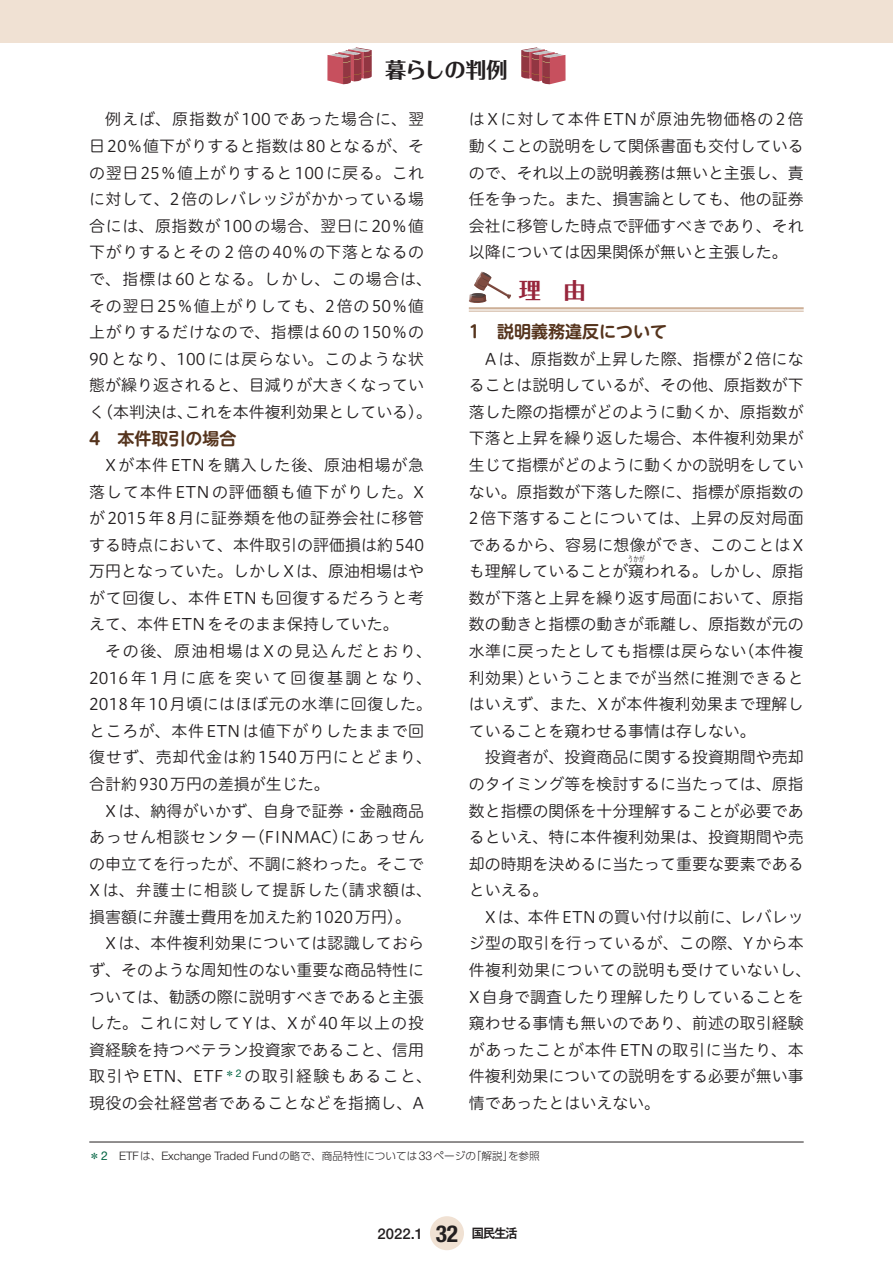
<style>
.page{position:relative;width:893px;height:1263px;background:#fff}
.page>*{position:absolute;margin:0;border:0;box-sizing:border-box;transform-origin:0 0}
.t1{font:700 22.35px "Folk Pro";color:#97253b}
.t2{font:700 21.3px "Folk Pro";letter-spacing:-.045em;color:#231f20}
.t3{font:700 16.95px "UD Shin M Go Pro De";color:#55341d}
.t4{font:15.9px/26.5px "Hiragino UD Sans R Std N W3";letter-spacing:.01em;color:#231f20;text-align:justify}
.t5{font:15.9px/26.5px "Hiragino UD Sans R Std N W3";letter-spacing:.035em;color:#231f20;text-align:center}
.t6{font:15.9px/26.5px "Hiragino UD Sans R Std N W3";letter-spacing:.045em;color:#231f20}
.t7{font:500 14.85px "Helvetica Neue LT Std";color:#231f20}
.t8{font:300 10.65px "UD Shin Go Pro";color:#231f20}
.t9{font:7.95px "Hiragino UD Sans R Std N W3";color:#231f20;scale:.7 1}
.s1{font-weight:400;color:#026442}
.s2{font-family:"Helvetica Neue LT Std";font-weight:400;font-size:12.15px;color:#026442}
.s3{font-family:"Helvetica Neue LT Std";font-size:11.7px}
.s4{font-family:"Helvetica Neue LT Std";font-size:12.15px}
.s5{font-weight:700;font-stretch:condensed;font-size:23.4px}
.s6{font-family:"Gothic MB101 Pro De";font-weight:700;font-size:12.75px}
</style>
<div class="page">
<div style="left:430px;top:1216px;width:34px;height:34px;background:#f0e1d3;border-radius:50%"></div>
<div style="left:0;top:0;width:893px;height:43px;background:#f0e1d3"></div>
<svg style="left:327px;top:47px;width:44px;height:37px"></svg>
<svg style="left:521px;top:47px;width:45px;height:37px"></svg>
<svg style="left:469px;top:271px;width:42px;height:32px"></svg>
<hr style="left:469px;top:307px;width:335px;height:2px;background:#cdaf97">
<hr style="left:469px;top:311px;width:335px;height:1px;background:#cdaf97">
<hr style="left:89px;top:1142px;width:715px;height:1px;background:#231f20">
<h2 class="t2" style="left:385px;top:52px;width:124px">暮らしの判例</h2>
<p class="t5" style="left:89px;top:105px;width:344px">例えば、原指数が100であった場合に、翌<br>日 20％値下がりすると指数は 80となるが、その翌日25％値上がりすると100に戻る。これに対して、2倍のレバレッジがかかっている場合には、原指数が100の場合、翌日に20％値下がりするとその２倍の40％の下落となるので、指標は60となる。しかし、この場合は、その翌日25％値上がりしても、2倍の50％値上がりするだけなので、指標は60の150％の<br>90となり、100には戻らない。このような状態が繰り返されると、目減りが大きくなっていく（本判決は、これを本件複利効果としている）。</p>
<p class="t3" style="left:89px;top:424px;width:149px">4　本件取引の場合</p>
<p class="t4" style="left:89px;top:451px;width:336px;text-indent:16px">Xが本件ETNを購入した後、原油相場が急落して本件ETNの評価額も値下がりした。Xが2015年8月に証券類を他の証券会社に移管する時点において、本件取引の評価損は約 540万円となっていた。しかしXは、原油相場はやがて回復し、本件ETNも回復するだろうと考えて、本件ETNをそのまま保持していた。</p>
<p class="t6" style="left:89px;top:637px;width:344px;text-indent:16px">その後、原油相場はXの見込んだとおり、<br>2016年1月に底を突いて回復基調となり、<br>2018年10月頃にはほぼ元の水準に回復した。ところが、本件ETNは値下がりしたままで回復せず、売却代金は約1540万円にとどまり、合計約 930万円の差損が生じた。</p>
<p class="t4" style="left:89px;top:796px;width:344px;text-align:left;text-indent:16px">Xは、納得がいかず、自身で証券・金融商品あっせん相談センター（FINMAC）にあっせんの申立てを行ったが、不調に終わった。そこで<br>Xは、弁護士に相談して提訴した（請求額は、損害額に弁護士費用を加えた約 1020万円）。</p>
<p class="t4" style="left:89px;top:929px;width:344px;text-align:center">Xは、本件複利効果については認識しておら<br>ず、そのような周知性のない重要な商品特性については、勧誘の際に説明すべきであると主張した。これに対してYは、Xが40年以上の投資経験を持つベテラン投資家であること、信用取引やETN、ETF<sup>＊</sup><sup>2</sup>の取引経験もあること、現役の会社経営者であることなどを指摘し、A</p>
<p class="t4" style="left:469px;top:105px;width:336px">はXに対して本件ETNが原油先物価格の2倍動くことの説明をして関係書面も交付しているので、それ以上の説明義務は無いと主張し、責任を争った。また、損害論としても、他の証券会社に移管した時点で評価すべきであり、それ以降については因果関係が無いと主張した。</p>
<h1 class="t1" style="left:519px;top:272px;width:68px">理　由</h1>
<p class="t3" style="left:469px;top:318px;width:200px">1　説明義務違反について</p>
<p class="t4" style="left:469px;top:344px;width:336px;text-indent:16px">Aは、原指数が上昇した際、指標が 2倍になることは説明しているが、その他、原指数が下落した際の指標がどのように動くか、原指数が下落と上昇を繰り返した場合、本件複利効果が生じて指標がどのように動くかの説明をしていない。原指数が下落した際に、指標が原指数の2倍下落することについては、上昇の反対局面であるから、容易に想像ができ、このことはXも理解していることが窺われる。しかし、原指</p>
<p class="t9" style="left:628px;top:553px;width:25px">うかが</p>
<p class="t4" style="left:469px;top:584px;width:336px">数が下落と上昇を繰り返す局面において、原指数の動きと指標の動きが乖離し、原指数が元の水準に戻ったとしても指標は戻らない（本件複利効果）ということまでが当然に推測できるとはいえず、また、Xが本件複利効果まで理解していることを窺わせる事情は存しない。</p>
<p class="t4" style="left:469px;top:743px;width:336px;text-indent:16px">投資者が、投資商品に関する投資期間や売却のタイミング等を検討するに当たっては、原指数と指標の関係を十分理解することが必要であるといえ、特に本件複利効果は、投資期間や売却の時期を決めるに当たって重要な要素であるといえる。</p>
<p class="t4" style="left:469px;top:903px;width:344px;text-align:left;text-indent:16px">Xは、本件ETNの買い付け以前に、レバレッジ型の取引を行っているが、この際、Yから本件複利効果についての説明も受けていないし、<br>X自身で調査したり理解したりしていることを窺わせる事情も無いのであり、前述の取引経験があったことが本件ETNの取引に当たり、本件複利効果についての説明をする必要が無い事情であったとはいえない。</p>
<p class="t8" style="left:89px;top:1147px;width:452px"><span class="s1">＊</span><span class="s2">2</span> <span class="s3">ETF</span>は、<span class="s3">Exchange Traded Fund</span>の略で、商品特性については<span class="s4">33</span>ページの「解説」を参照</p>
<p class="t7" style="left:378px;top:1224px;width:142px">2022.1 <span class="s5">32</span> <span class="s6">国民生活</span></p>
</div>
